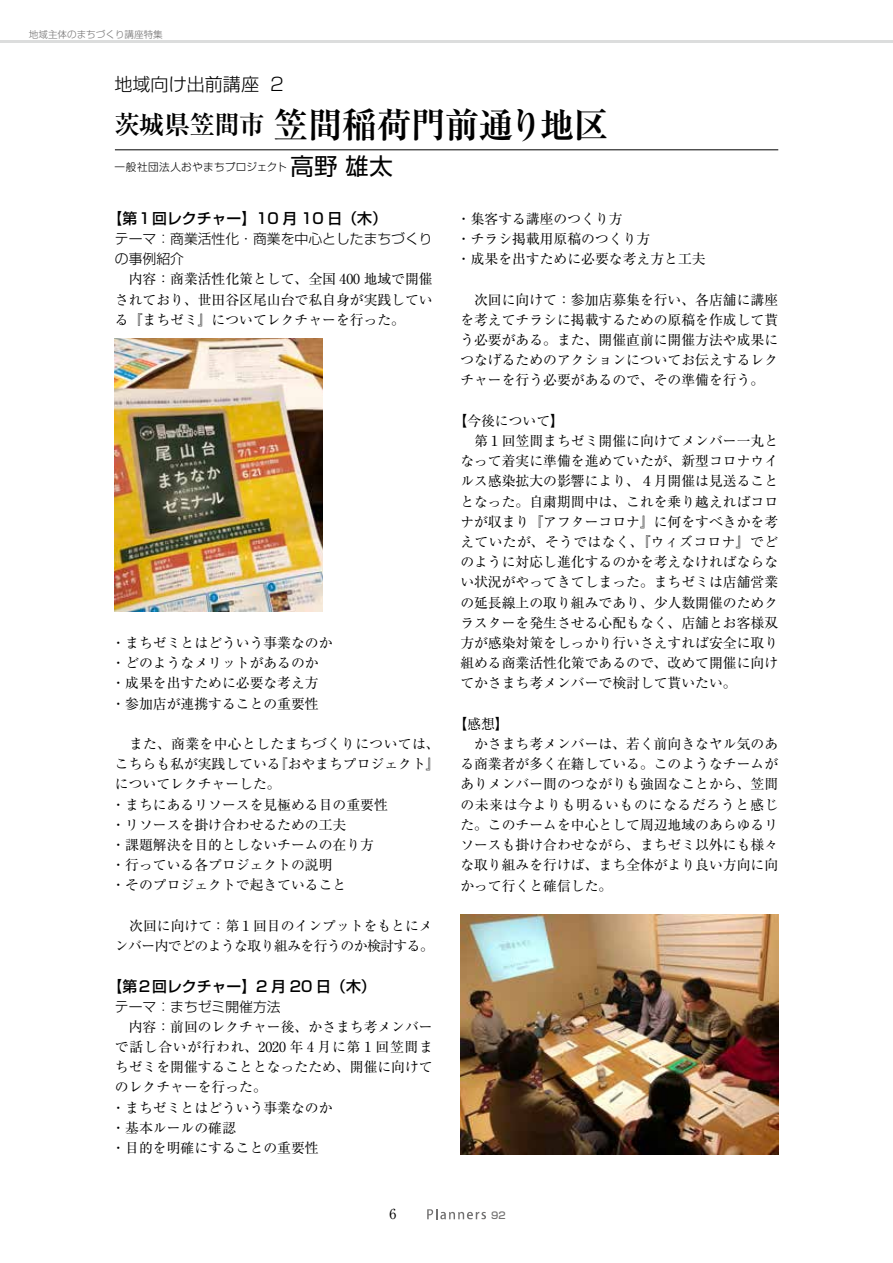
<style>
.page{position:relative;width:893px;height:1263px;background:#fff}
.page>*{position:absolute;margin:0;border:0;box-sizing:border-box;transform-origin:0 0}
.t1{font:700 35.1px "Ryumin Pro";letter-spacing:-.03em;color:#000}
.t2{font:300 18px "Shin Go Pro";color:#000}
.t3{font:500 14.85px "Shin Go Pro";color:#000}
.t4{font:13.8px/20.2px "Ryumin Pro";color:#000}
.t5{font:13.8px/20.2px "Ryumin Pro";letter-spacing:-.04em;color:#000}
.t6{font:300 13.8px/20.2px "Shin Go Pro";color:#000}
.t7{font:300 10.65px "Shin Go Pro";letter-spacing:.025em;color:#000}
.t8{font:300 9.6px "Shin Go Pro";color:#727171}
.t9{font:500 9.6px "Shin Go Pro";color:#727171}
.s1{font-size:25.5px}
.s2{font-weight:400;font-size:23.4px}
</style>
<div class="page">
<svg style="left:427px;top:1209px;width:59px;height:10px"></svg>
<hr style="left:0;top:40px;width:893px;height:3px;background:#dcdddd">
<hr style="left:115px;top:150px;width:663px;height:1px;background:#000">
<img style="left:115px;top:339px;width:208px;height:272px">
<img style="left:460px;top:915px;width:318px;height:239px">
<p class="t8" style="left:29px;top:27px;width:135px">地域主体のまちづくり講座特集</p>
<h2 class="t2" style="left:114px;top:70px;width:146px">地域向け出前講座</h2>
<h1 class="t1" style="left:115px;top:96px;width:496px"><span class="s1">茨城県笠間市</span> 笠間稲荷門前通り地区</h1>
<p class="t7" style="left:115px;top:159px;width:280px">一般社団法人おやまちプロジェクト<span class="s2">高野 雄太</span></p>
<p class="t3" style="left:107px;top:206px;width:281px">【第１回レクチャー】10 月 10 日（木）</p>
<p class="t6" style="left:115px;top:227px;width:319px">テーマ：商業活性化・商業を中心としたまちづくりの事例紹介</p>
<p class="t4" style="left:115px;top:268px;width:319px;text-align:justify;text-indent:14px">内容：商業活性化策として、全国 400 地域で開催されており、世田谷区尾山台で私自身が実践している『まちゼミ』についてレクチャーを行った。</p>
<h2 class="t2" style="left:270px;top:70px;width:15px">2</h2>
<p class="t4" style="left:457px;top:208px;width:250px">・集客する講座のつくり方<br>・チラシ掲載用原稿のつくり方<br>・成果を出すために必要な考え方と工夫</p>
<p class="t4" style="left:460px;top:288px;width:319px;text-align:justify">　次回に向けて：参加店募集を行い、各店舗に講座を考えてチラシに掲載するための原稿を作成して貰う必要がある。また、開催直前に開催方法や成果につなげるためのアクションについてお伝えするレクチャーを行う必要があるので、その準備を行う。</p>
<p class="t4" style="left:460px;top:410px;width:319px;text-indent:-7px">【今後について】<br>　第１回笠間まちゼミ開催に向けてメンバー一丸となって着実に準備を進めていたが、新型コロナウイルス感染拡大の影響により、４月開催は見送ることとなった。自粛期間中は、これを乗り越えればコロナが収まり『アフターコロナ』に何をすべきかを考えていたが、そうではなく、『ウィズコロナ』でどのように対応し進化するのかを考えなければならない状況がやってきてしまった。まちゼミは店舗営業の延長線上の取り組みであり、少人数開催のためクラスターを発生させる心配もなく、店舗とお客様双方が感染対策をしっかり行いさえすれば安全に取り組める商業活性化策であるので、改めて開催に向けてかさまち考メンバーで検討して貰いたい。</p>
<p class="t4" style="left:460px;top:713px;width:319px;text-indent:-7px">【感想】<br>　かさまち考メンバーは、若く前向きなヤル気のある商業者が多く在籍している。このようなチームがありメンバー間のつながりも強固なことから、笠間の未来は今よりも明るいものになるだろうと感じた。このチームを中心として周辺地域のあらゆるリソースも掛け合わせながら、まちゼミ以外にも様々な取り組みを行けば、まち全体がより良い方向に向かって行くと確信した。</p>
<p class="t4" style="left:111px;top:632px;width:223px">・まちゼミとはどういう事業なのか・どのようなメリットがあるのか・成果を出すために必要な考え方・参加店が連携することの重要性</p>
<p class="t4" style="left:111px;top:733px;width:330px">　また、商業を中心としたまちづくりについては、こちらも私が実践している『おやまちプロジェクト』についてレクチャーした。<br>・まちにあるリソースを見極める目の重要性<br>・リソースを掛け合わせるための工夫<br>・課題解決を目的としないチームの在り方<br>・行っている各プロジェクトの説明<br>・そのプロジェクトで起きていること</p>
<p class="t5" style="left:115px;top:914px;width:320px">　次回に向けて：第１回目のインプットをもとにメンバー内でどのような取り組みを行うのか検討する。</p>
<p class="t3" style="left:107px;top:974px;width:270px">【第２回レクチャー】2 月 20 日（木）</p>
<p class="t6" style="left:115px;top:994px;width:167px">テーマ：まちゼミ開催方法</p>
<p class="t4" style="left:111px;top:1015px;width:323px">　内容：前回のレクチャー後、かさまち考メンバーで話し合いが行われ、2020 年 4 月に第１回笠間まちゼミを開催することとなったため、開催に向けてのレクチャーを行った。<br>・まちゼミとはどういう事業なのか<br>・基本ルールの確認<br>・目的を明確にすることの重要性</p>
<p class="t4" style="left:390px;top:1203px;width:8px">6</p>
<p class="t9" style="left:491px;top:1208px;width:16px">92</p>
</div>
